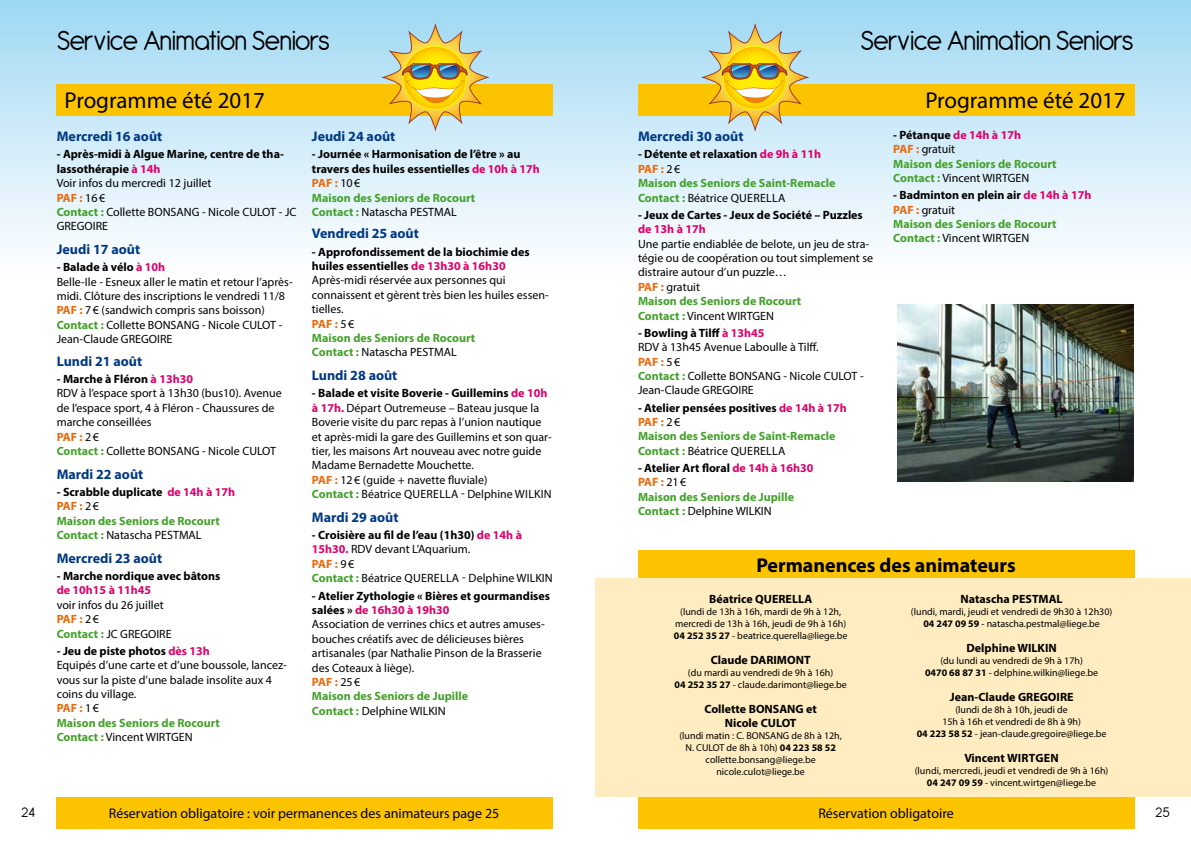
<style>
.page{position:relative;width:1191px;height:842px;background:#fff}
.page>*{position:absolute;margin:0;border:0;box-sizing:border-box;transform-origin:0 0}
.t1{font:30px "Antipasto";letter-spacing:-.04em;color:#000;scale:.95 1}
.t2{font:23px "Myriad Pro";color:#000}
.t3{font:700 20px "Myriad Pro";color:#000}
.t4{font:15px "Antipasto";color:#000}
.t5{font:700 14px "Myriad Pro";color:#003882}
.t6{font:14px "Myriad Pro";color:#000}
.t7{font:12px/14.4px "Myriad Pro";color:#000}
.t8{font:700 12px/14.4px "Myriad Pro";color:#44a12b}
.t9{font:700 12px/14.4px "Myriad Pro";color:#000}
.t10{font:700 12px "Myriad Pro";color:#de006a}
.t11{font:10px/12px "Myriad Pro";color:#000;text-align:center}
.s1{font-weight:700}
.s2{font-weight:700;color:#de006a}
.s3{font-weight:700;color:#eb690b}
.s4{font-weight:700;color:#44a12b}
.s5{color:#000}
.s6{color:#de006a}
.s7{color:#eb690b}
.s8{font-weight:400;color:#000}
.s9{font-weight:400}
.s10{color:#44a12b}
</style>
<div class="page">
<div style="left:0;top:0;width:595px;height:281px;background:linear-gradient(to bottom,#9fd8f2,#fff)"></div>
<div style="left:595px;top:0;width:596px;height:281px;background:linear-gradient(to bottom,#9fd8f3,#fff)"></div>
<div style="left:638px;top:84px;width:496px;height:31px;background:#fcc400"></div>
<div style="left:56px;top:84px;width:496px;height:31px;background:#fcc400"></div>
<svg style="left:383px;top:25px;width:105px;height:105px;background:#d3c876"></svg>
<svg style="left:702px;top:25px;width:105px;height:105px;background:#d3c876"></svg>
<div style="left:56px;top:797px;width:496px;height:31px;background:#fcc400"></div>
<div style="left:638px;top:797px;width:496px;height:31px;background:#fcc400"></div>
<div style="left:595px;top:578px;width:596px;height:219px;background:#ffedc1"></div>
<div style="left:638px;top:550px;width:496px;height:28px;background:#fcc400"></div>
<img style="left:897px;top:305px;width:237px;height:177px">
<h1 class="t1" style="left:57px;top:23px;width:289px">Service Animation Seniors</h1>
<h1 class="t1" style="left:860px;top:23px;width:289px">Service Animation Seniors</h1>
<h2 class="t2" style="left:64px;top:86px;width:202px">Programme été 2017</h2>
<h2 class="t2" style="left:925px;top:86px;width:202px">Programme été 2017</h2>
<p class="t5" style="left:57px;top:127px;width:107px">Mercredi 16 août</p>
<p class="t7" style="left:57px;top:147px;width:241px"><span class="s1">- Après-midi à Algue Marine, centre de tha&shy;lassothérapie</span> <span class="s2">à 14h<br></span>Voir infos du mercredi 12 juillet<br><span class="s3">PAF :</span> 16€<br><span class="s4">Contact :</span> Collette BONSANG - Nicole CULOT - JC<br>GREGOIRE</p>
<p class="t5" style="left:57px;top:240px;width:85px">Jeudi 17 août</p>
<p class="t7" style="left:57px;top:260px;width:237px"><span class="s1">- Balade à vélo</span> <span class="s2">à 10h<br></span>Belle-Ile - Esneux aller le matin et retour l’après&shy;midi. Clôture des inscriptions le vendredi 11/8<br><span class="s3">PAF :</span> 7€ (sandwich compris sans boisson)<br><span class="s4">Contact :</span> Collette BONSANG - Nicole CULOT - Jean-Claude GREGOIRE</p>
<p class="t5" style="left:57px;top:352px;width:87px">Lundi 21 août</p>
<p class="t7" style="left:57px;top:371px;width:227px"><span class="s1">- Marche à Fléron</span> <span class="s2">à 13h30<br></span>RDV à l’espace sport à 13h30 (bus10). Avenue de l’espace sport, 4 à Fléron - Chaussures de marche conseillées<br><span class="s3">PAF :</span> 2€<br><span class="s4">Contact :</span> Collette BONSANG - Nicole CULOT</p>
<p class="t5" style="left:57px;top:465px;width:88px">Mardi 22 août</p>
<p class="t8" style="left:57px;top:484px;width:180px"><span class="s5">- Scrabble duplicate</span> <span class="s6">de 14h à 17h<br></span><span class="s7">PAF :</span> <span class="s8">2€<br></span>Maison des Seniors de Rocourt<br>Contact : <span class="s8">Natascha PESTMAL</span></p>
<p class="t5" style="left:57px;top:549px;width:107px">Mercredi 23 août</p>
<p class="t9" style="left:57px;top:568px;width:165px">- Marche nordique avec bâtons</p>
<p class="t10" style="left:57px;top:582px;width:96px">de 10h15 à 11h45</p>
<p class="t7" style="left:57px;top:597px;width:116px">voir infos du 26 juillet<br><span class="s3">PAF :</span> 2€<br><span class="s4">Contact :</span> JC GREGOIRE</p>
<p class="t7" style="left:57px;top:643px;width:232px"><span class="s1">- Jeu de piste photos</span> <span class="s2">dès 13h<br></span>Equipés d’une carte et d’une boussole, lancez&shy;vous sur la piste d’une balade insolite aux 4 coins du village.<br><span class="s3">PAF :</span> 1€<br><span class="s4">Maison des Seniors de Rocourt<br>Contact :</span> Vincent WIRTGEN</p>
<p class="t5" style="left:312px;top:127px;width:85px">Jeudi 24 août</p>
<p class="t9" style="left:312px;top:147px;width:229px">- Journée « Harmonisation de l’être » au travers des huiles essentielles <span class="s6">de 10h à 17h<br></span><span class="s7">PAF :</span> <span class="s9">10€<br></span><span class="s10">Maison des Seniors de Rocourt<br>Contact :</span> <span class="s9">Natascha PESTMAL</span></p>
<p class="t5" style="left:312px;top:225px;width:109px">Vendredi 25 août</p>
<p class="t7" style="left:312px;top:244px;width:238px"><span class="s1">- Approfondissement de la biochimie des huiles essentielles</span> <span class="s2">de 13h30 à 16h30<br></span>Après-midi réservée aux personnes qui connaissent et gèrent très bien les huiles essen&shy;tielles.<br><span class="s3">PAF :</span> 5€<br><span class="s4">Maison des Seniors de Rocourt<br>Contact :</span> Natascha PESTMAL</p>
<p class="t5" style="left:312px;top:366px;width:87px">Lundi 28 août</p>
<p class="t7" style="left:312px;top:386px;width:241px"><span class="s1">- Balade et visite Boverie - Guillemins</span> <span class="s2">de 10h à 17h.</span> Départ Outremeuse – Bateau jusque la Boverie visite du parc repas à l’union nautique et après-midi la gare des Guillemins et son quar&shy;tier, les maisons Art nouveau avec notre guide Madame Bernadette Mouchette.<br><span class="s3">PAF :</span> 12€ (guide + navette fluviale)<br><span class="s4">Contact :</span> Béatrice QUERELLA - Delphine WILKIN</p>
<p class="t5" style="left:312px;top:508px;width:88px">Mardi 29 août</p>
<p class="t7" style="left:312px;top:528px;width:242px"><span class="s1">- Croisière au fil de l’eau (1h30)</span> <span class="s2">de 14h à<br>15h30.</span> RDV devant L’Aquarium.<br><span class="s3">PAF :</span> 9€<br><span class="s4">Contact :</span> Béatrice QUERELLA - Delphine WILKIN</p>
<p class="t7" style="left:312px;top:588px;width:240px"><span class="s1">- Atelier Zythologie « Bières et gourmandises salées »</span> <span class="s2">de 16h30 à 19h30<br></span>Association de verrines chics et autres amuses&shy;bouches créatifs avec de délicieuses bières artisanales (par Nathalie Pinson de la Brasserie des Coteaux à liège).<br><span class="s3">PAF :</span> 25€<br><span class="s4">Maison des Seniors de Jupille<br>Contact :</span> Delphine WILKIN</p>
<p class="t5" style="left:638px;top:127px;width:107px">Mercredi 30 août</p>
<p class="t8" style="left:638px;top:147px;width:199px"><span class="s5">- Détente et relaxation</span> <span class="s6">de 9h à 11h<br></span><span class="s7">PAF :</span> <span class="s8">2€<br></span>Maison des Seniors de Saint-Remacle<br>Contact : <span class="s8">Béatrice QUERELLA</span></p>
<p class="t9" style="left:638px;top:207px;width:226px">- Jeux de Cartes - Jeux de Société – Puzzles</p>
<p class="t10" style="left:638px;top:221px;width:69px">de 13h à 17h</p>
<p class="t7" style="left:638px;top:236px;width:236px">Une partie endiablée de belote, un jeu de stra&shy;tégie ou de coopération ou tout simplement se distraire autour d’un puzzle…<br><span class="s3">PAF :</span> gratuit<br><span class="s4">Maison des Seniors de Rocourt<br>Contact :</span> Vincent WIRTGEN</p>
<p class="t7" style="left:638px;top:325px;width:227px"><span class="s1">- Bowling à Tilff</span> <span class="s2">à 13h45<br></span>RDV à 13h45 Avenue Laboulle à Tilff.<br><span class="s3">PAF :</span> 5€<br><span class="s4">Contact :</span> Collette BONSANG - Nicole CULOT -<br>Jean-Claude GREGOIRE</p>
<p class="t8" style="left:638px;top:400px;width:210px"><span class="s5">- Atelier pensées positives</span> <span class="s6">de 14h à 17h<br></span><span class="s7">PAF :</span> <span class="s8">2€<br></span>Maison des Seniors de Saint-Remacle<br>Contact : <span class="s8">Béatrice QUERELLA</span></p>
<p class="t8" style="left:638px;top:460px;width:177px"><span class="s5">- Atelier Art floral</span> <span class="s6">de 14h à 16h30<br></span><span class="s7">PAF :</span> <span class="s8">21€<br></span>Maison des Seniors de Jupille<br>Contact : <span class="s8">Delphine WILKIN</span></p>
<p class="t8" style="left:893px;top:127px;width:165px"><span class="s5">- Pétanque</span> <span class="s6">de 14h à 17h<br></span><span class="s7">PAF :</span> <span class="s8">gratuit<br></span>Maison des Seniors de Rocourt<br>Contact : <span class="s8">Vincent WIRTGEN</span></p>
<p class="t8" style="left:893px;top:188px;width:200px"><span class="s5">- Badminton en plein air</span> <span class="s6">de 14h à 17h<br></span><span class="s7">PAF :</span> <span class="s8">gratuit<br></span>Maison des Seniors de Rocourt<br>Contact : <span class="s8">Vincent WIRTGEN</span></p>
<h3 class="t3" style="left:756px;top:552px;width:261px">Permanences des animateurs</h3>
<p class="t9" style="left:709px;top:591px;width:105px">Béatrice QUERELLA</p>
<p class="t11" style="left:674px;top:605px;width:175px">(lundi de 13h à 16h, mardi de 9h à 12h, mercredi de 13h à 16h, jeudi de 9h à 16h)<br><span class="s1">04 252 35 27</span> - beatrice.querella@liege.be</p>
<p class="t9" style="left:710px;top:652px;width:101px">Claude DARIMONT</p>
<p class="t11" style="left:674px;top:666px;width:174px">(du mardi au vendredi de 9h à 16h)<br><span class="s1">04 252 35 27</span> - claude.darimont@liege.be</p>
<p class="t9" style="left:704px;top:701px;width:114px;text-align:center">Collette BONSANG et<br>Nicole CULOT</p>
<p class="t11" style="left:679px;top:730px;width:164px">(lundi matin : C. BONSANG de 8h à 12h,<br>N. CULOT de 8h à 10h) <span class="s1">04 223 58 52 </span>collette.bonsang@liege.be nicole.culot@liege.be</p>
<p class="t9" style="left:960px;top:591px;width:104px">Natascha PESTMAL</p>
<p class="t11" style="left:911px;top:605px;width:203px">(lundi, mardi, jeudi et vendredi de 9h30 à 12h30)<br><span class="s1">04 247 09 59</span> - natascha.pestmal@liege.be</p>
<p class="t9" style="left:966px;top:640px;width:92px">Delphine WILKIN</p>
<p class="t11" style="left:925px;top:654px;width:175px">(du lundi au vendredi de 9h à 17h)<br><span class="s1">0470 68 87 31</span> - delphine.wilkin@liege.be</p>
<p class="t9" style="left:949px;top:689px;width:125px">Jean-Claude GREGOIRE</p>
<p class="t11" style="left:916px;top:703px;width:191px">(lundi de 8h à 10h, jeudi de<br>15h à 16h et vendredi de 8h à 9h)<br><span class="s1">04 223 58 52</span> - jean-claude.gregoire@liege.be</p>
<p class="t9" style="left:964px;top:751px;width:96px">Vincent WIRTGEN</p>
<p class="t11" style="left:914px;top:765px;width:195px">(lundi, mercredi, jeudi et vendredi de 9h à 16h)<br><span class="s1">04 247 09 59</span> - vincent.wirtgen@liege.be</p>
<p class="t4" style="left:21px;top:804px;width:16px">24</p>
<p class="t4" style="left:1155px;top:804px;width:16px">25</p>
<p class="t6" style="left:109px;top:804px;width:392px">Réservation obligatoire : voir permanences des animateurs page 25</p>
<p class="t6" style="left:818px;top:804px;width:137px">Réservation obligatoire</p>
</div>
